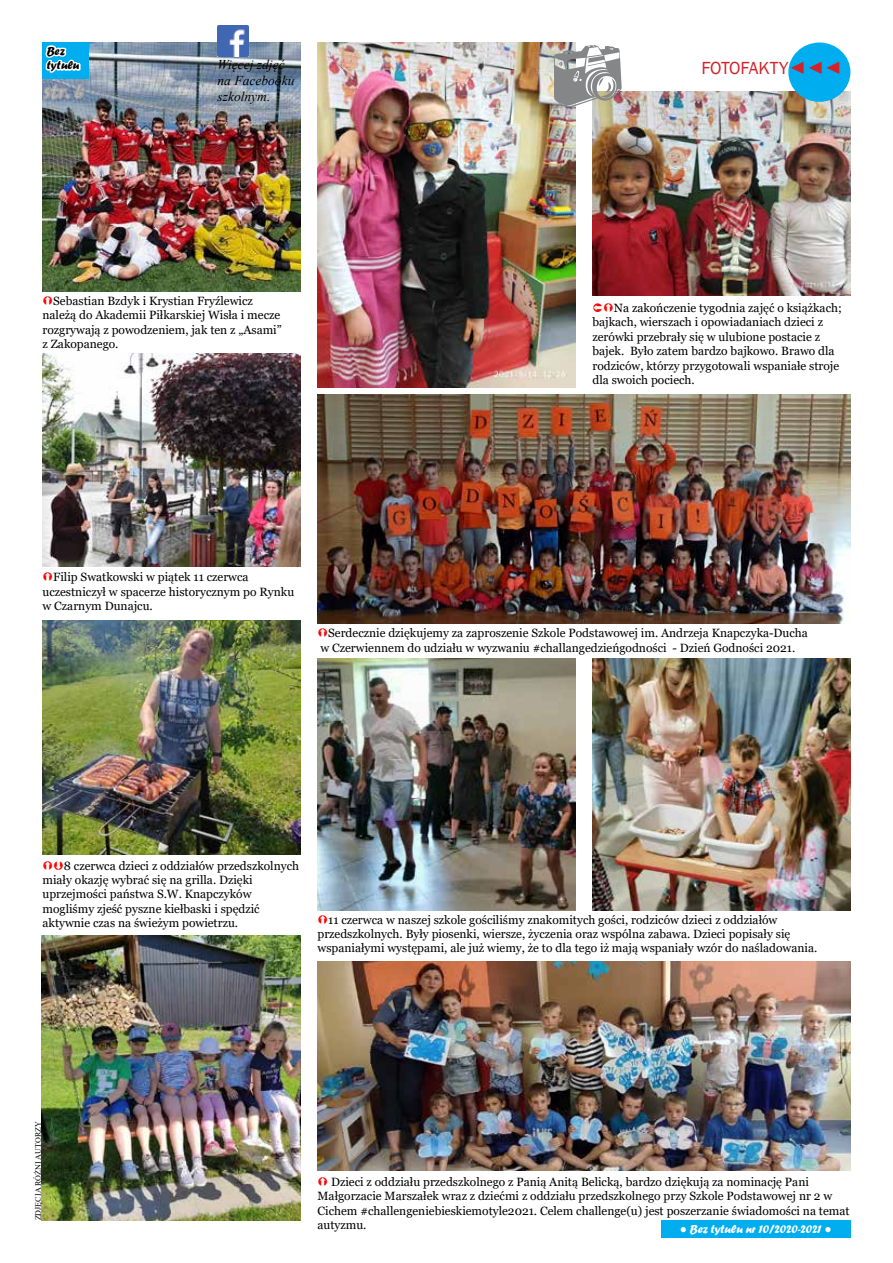
<style>
.page{position:relative;width:893px;height:1263px;background:#fff}
.page>*{position:absolute;margin:0;border:0;box-sizing:border-box;transform-origin:0 0}
.t1{font:18px "Franklin Gothic";letter-spacing:-.01em;color:#d2232a}
.t2{font:18px "Viner Hand ITC";color:#babcbe}
.t3{font:italic 13.5px/16.2px "Times New Roman";color:#000}
.t4{font:12px/14.4px "Georgia";color:#000}
.t5{font:12px "Forte";letter-spacing:-.01em;color:#fff}
.t6{font:12px/14.4px "Forte";color:#000}
.t7{font:8.1px "Times New Roman";color:#000}
.s1{font-family:"Garamond"}
</style>
<div class="page">
<img style="left:592px;top:91px;width:258px;height:205px">
<div style="left:661px;top:1220px;width:189px;height:17px;background:#00aeef"></div>
<div style="left:788px;top:43px;width:62px;height:59px;background:#00aeef;border-radius:50%"></div>
<img style="left:43px;top:43px;width:257px;height:248px">
<div style="left:43px;top:43px;width:46px;height:36px;background:#00aeef"></div>
<img style="left:42px;top:42px;width:45px;height:97px">
<img style="left:43px;top:354px;width:257px;height:213px">
<img style="left:43px;top:621px;width:257px;height:234px">
<img style="left:42px;top:935px;width:258px;height:285px">
<img style="left:317px;top:43px;width:258px;height:344px">
<img style="left:317px;top:394px;width:533px;height:229px">
<img style="left:218px;top:26px;width:30px;height:30px">
<img style="left:317px;top:658px;width:258px;height:252px">
<img style="left:592px;top:658px;width:258px;height:252px">
<img style="left:317px;top:962px;width:533px;height:208px">
<img style="left:554px;top:44px;width:68px;height:63px">
<p class="t6" style="left:47px;top:43px;width:34px">Bez tytułu</p>
<h1 class="t2" style="left:45px;top:80px;width:40px">str. 6</h1>
<p class="t3" style="left:218px;top:56px;width:78px">Więcej zdjęć na Facebooku szkolnym.</p>
<h1 class="t1" style="left:701px;top:56px;width:142px">FOTOFAKTY◄◄◄</h1>
<p class="t4" style="left:43px;top:294px;width:241px;text-indent:11px">Sebastian Bzdyk i Krystian Fryźlewicz należą do Akademii Piłkarskiej Wisła i mecze rozgrywają z powodzeniem, jak ten z „Asami” z Zakopanego.</p>
<p class="t4" style="left:592px;top:301px;width:251px;text-indent:21px">Na zakończenie tygodnia zajęć o książkach; bajkach, wierszach i opowiadaniach dzieci z zerówki przebrały się w ulubione postacie z bajek. Było zatem bardzo bajkowo. Brawo dla rodziców, którzy przygotowali wspaniałe stroje dla swoich pociech.</p>
<p class="t4" style="left:43px;top:570px;width:253px;text-indent:11px">Filip Swatkowski w piątek 11 czerwca uczestniczył w spacerze historycznym po Rynku w Czarnym Dunajcu.</p>
<p class="t4" style="left:320px;top:626px;width:489px;text-indent:8px">Serdecznie dziękujemy za zaproszenie Szkole Podstawowej im. Andrzeja Knapczyka-Ducha w Czerwiennem do udziału w wyzwaniu #challangedzieńgodności - Dzień Godności 2021.</p>
<p class="t4" style="left:43px;top:858px;width:258px;text-indent:21px">8 czerwca dzieci z oddziałów przedszkolnych miały okazję wybrać się na grilla. Dzięki uprzejmości państwa S.W. Knapczyków mogliśmy zjeść pyszne kiełbaski i spędzić aktywnie czas na świeżym powietrzu.</p>
<p class="t4" style="left:317px;top:912px;width:501px;text-indent:11px">11 czerwca w naszej szkole gościliśmy znakomitych gości, rodziców dzieci z oddziałów przedszkolnych. Były piosenki, wiersze, życzenia oraz wspólna zabawa. Dzieci popisały się wspaniałymi występami, ale już wiemy, że to dla tego iż mają wspaniały wzór do naśladowania.</p>
<p class="t7" style="left:33px;top:1220px;width:101px;rotate:-90deg">ZDJĘCIA RÓŻNI AUTORZY</p>
<p class="t4" style="left:317px;top:1175px;width:534px;text-indent:14px">Dzieci z oddziału przedszkolnego z Panią Anitą Belicką, bardzo dziękują za nominację Pani Małgorzacie Marszałek wraz z dziećmi z oddziału przedszkolnego przy Szkole Podstawowej nr 2 w Cichem #challengeniebieskiemotyle2021. Celem challenge(u) jest poszerzanie świadomości na temat autyzmu.</p>
<p class="t5" style="left:680px;top:1222px;width:153px"><span class="s1">●</span> Bez tytułu nr 10/2020-2021 <span class="s1">●</span></p>
</div>
